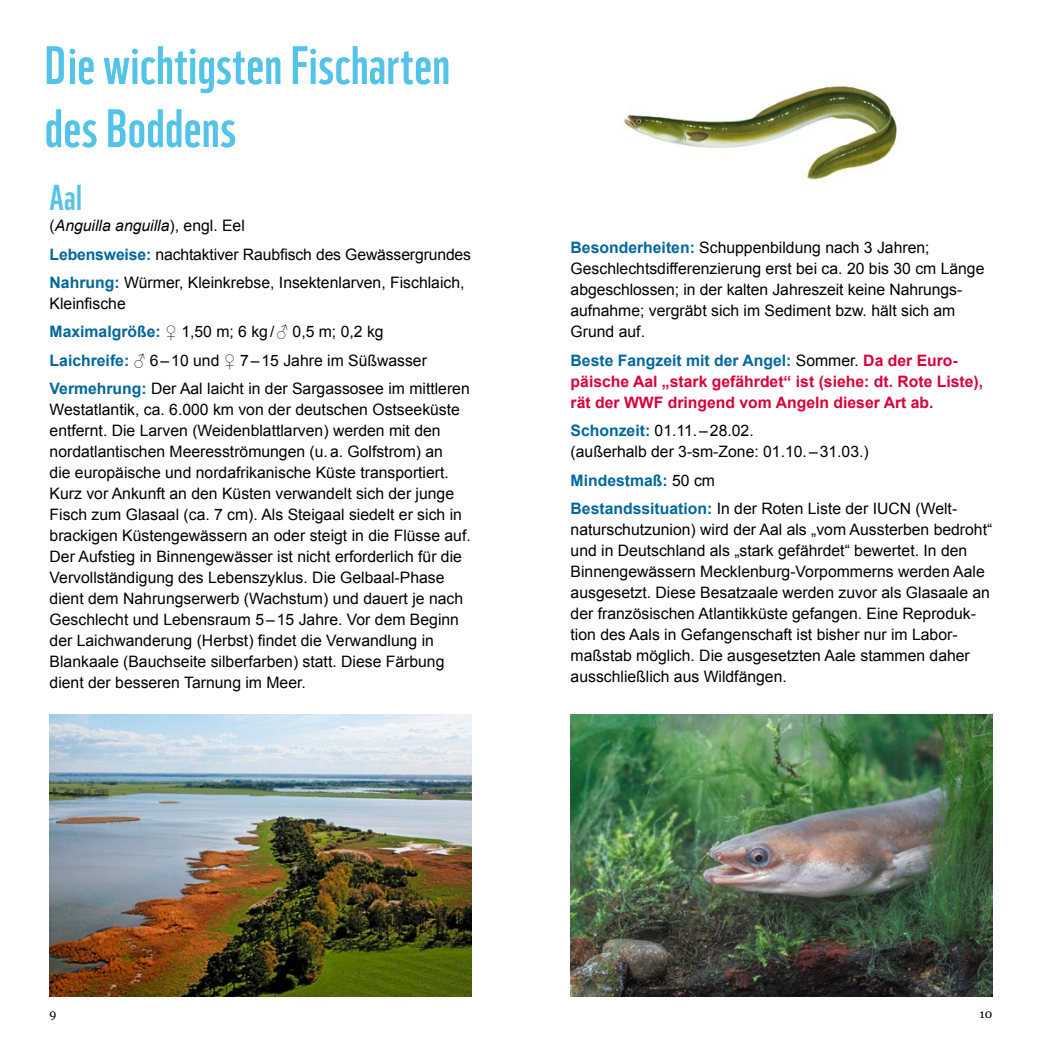
<style>
.page{position:relative;width:1042px;height:1042px;background:#fff}
.page>*{position:absolute;margin:0;border:0;box-sizing:border-box;transform-origin:0 0}
.t1{font:52.5px/63px "WWF";letter-spacing:.005em;color:#53c3e8}
.t2{font:35px "WWF";color:#53c3e8}
.t3{font:15.75px/21px "Arial";color:#000}
.t4{font:700 15.75px/21px "Arial";color:#da003c}
.t5{font:12.25px "Georgia";color:#000}
.s1{font-style:italic}
.s2{font-weight:700;color:#00679b}
.s3{color:#00679b}
.s4{font-weight:400;color:#000}
</style>
<div class="page">
<img style="left:624px;top:86px;width:273px;height:94px">
<img style="left:570px;top:714px;width:422px;height:282px">
<img style="left:50px;top:714px;width:421px;height:282px">
<h1 class="t1" style="left:45px;top:31px;width:407px">Die wichtigsten Fischarten des Boddens</h1>
<h2 class="t2" style="left:50px;top:174px;width:34px">Aal</h2>
<p class="t3" style="left:50px;top:211px;width:423px;line-height:28.5px">(<span class="s1">Anguilla anguilla</span>), engl. Eel<br><span class="s2">Lebensweise:</span> nachtaktiver Raubfisch des Gewässergrundes<br><span class="s2">Nahrung:</span> Würmer, Kleinkrebse, Insektenlarven, Fischlaich,</p>
<p class="t3" style="left:50px;top:289px;width:422px;line-height:28.5px">Kleinfische<br><span class="s2">Maximalgröße:</span> ♀ 1,50 m; 6 kg/♂ 0,5 m; 0,2 kg<br><span class="s2">Laichreife:</span> ♂ 6–10 und ♀ 7–15 Jahre im Süßwasser <span class="s2">Vermehrung:</span> Der Aal laicht in der Sargassosee im mittleren</p>
<p class="t3" style="left:50px;top:399px;width:423px">Westatlantik, ca. 6.000 km von der deutschen Ostseeküste entfernt. Die Larven (Weidenblattlarven) werden mit den nordatlantischen Meeresströmungen (u.a. Golfstrom) an<br>die europäische und nordafrikanische Küste transportiert.<br>Kurz vor Ankunft an den Küsten verwandelt sich der junge Fisch zum Glasaal (ca. 7 cm). Als Steigaal siedelt er sich in brackigen Küstengewässern an oder steigt in die Flüsse auf.<br>Der Aufstieg in Binnengewässer ist nicht erforderlich für die Vervollständigung des Lebenszyklus. Die Gelbaal-Phase dient dem Nahrungserwerb (Wachstum) und dauert je nach Geschlecht und Lebensraum 5–15 Jahre. Vor dem Beginn der Laichwanderung (Herbst) findet die Verwandlung in Blankaale (Bauchseite silberfarben) statt. Diese Färbung dient der besseren Tarnung im Meer.</p>
<p class="t3" style="left:570px;top:237px;width:415px"><span class="s2">Besonderheiten:</span> Schuppenbildung nach 3 Jahren; Geschlechtsdifferenzierung erst bei ca. 20 bis 30 cm Länge abgeschlossen; in der kalten Jahreszeit keine Nahrungs&shy;aufnahme; vergräbt sich im Sediment bzw. hält sich am Grund auf.</p>
<p class="t4" style="left:570px;top:350px;width:414px"><span class="s3">Beste Fangzeit mit der Angel:</span> <span class="s4">Sommer.</span> Da der Euro&shy;päische Aal „stark gefährdet“ ist (siehe: dt. Rote Liste), rät der WWF dringend vom Angeln dieser Art ab.</p>
<p class="t3" style="left:570px;top:420px;width:300px"><span class="s2">Schonzeit:</span> 01.11.–28.02.<br>(außerhalb der 3-sm-Zone: 01.10.–31.03.)</p>
<p class="t3" style="left:570px;top:466px;width:387px;line-height:28.5px"><span class="s2">Mindestmaß:</span> 50 cm<br><span class="s2">Bestandssituation:</span> In der Roten Liste der IUCN (Welt-</p>
<p class="t3" style="left:570px;top:519px;width:423px">naturschutzunion) wird der Aal als „vom Aussterben bedroht“ und in Deutschland als „stark gefährdet“ bewertet. In den Binnengewässern Mecklenburg-Vorpommerns werden Aale ausgesetzt. Diese Besatzaale werden zuvor als Glasaale an der französischen Atlantikküste gefangen. Eine Reproduk&shy;tion des Aals in Gefangenschaft ist bisher nur im Labor&shy;maßstab möglich. Die ausgesetzten Aale stammen daher ausschließlich aus Wildfängen.</p>
<p class="t5" style="left:50px;top:1004px;width:8px">9</p>
<p class="t5" style="left:979px;top:1004px;width:14px">10</p>
</div>
